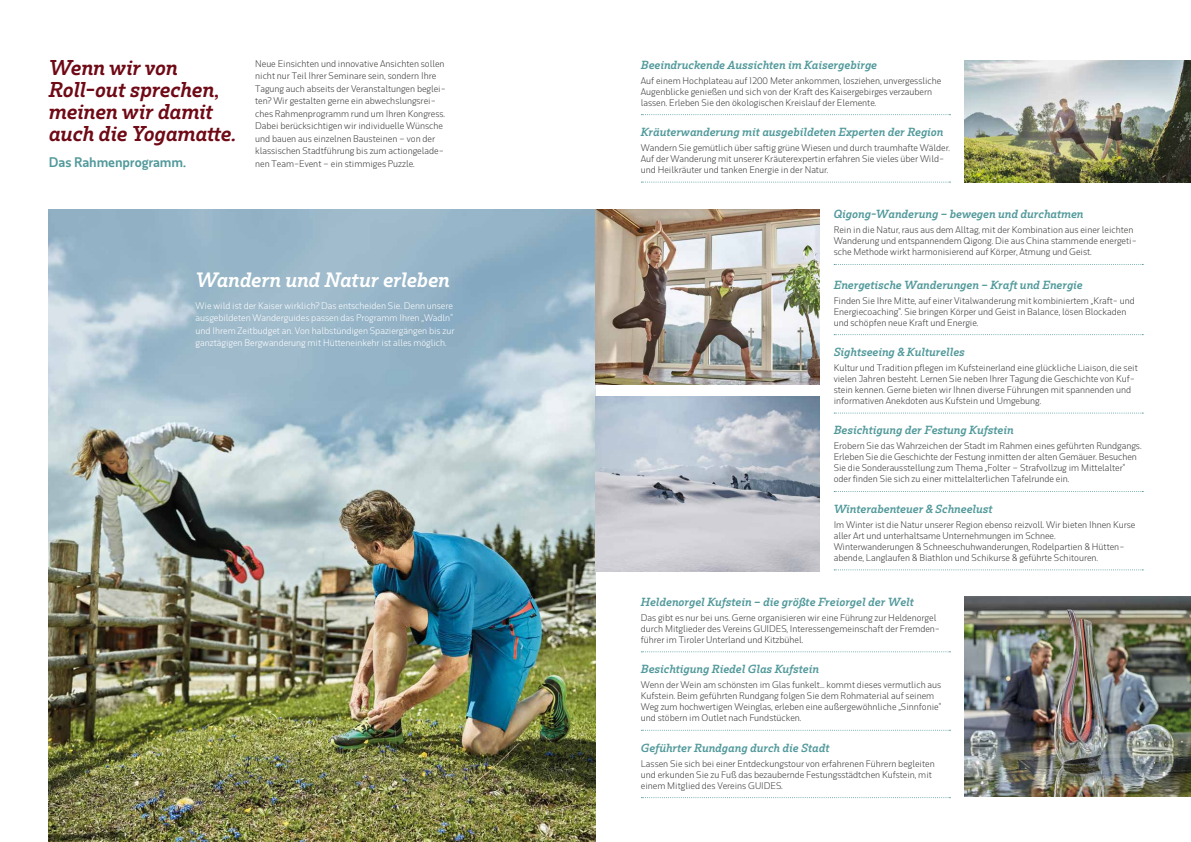
<style>
.page{position:relative;width:1191px;height:842px;background:#fff}
.page>*{position:absolute;margin:0;border:0;box-sizing:border-box;transform-origin:0 0}
.t1{font:italic 600 20px/22px "Rum Serif";letter-spacing:-.005em;color:#6f0915}
.t2{font:italic 600 19.4px "Rum Serif";letter-spacing:-.005em;color:#fff}
.t3{font:600 13px "Rum Sans";letter-spacing:-.005em;color:#52999b}
.t4{font:italic 600 11px "Rum Serif";color:#52999b}
.t5{font:300 9px/11px "Rum Sans";color:#3c3c3b}
.t6{font:300 9px/12.5px "Rum Sans";color:#fff}
</style>
<div class="page">
<img style="left:49px;top:210px;width:546px;height:632px">
<svg style="left:641px;top:114px;width:309px;height:1px"></svg>
<svg style="left:641px;top:182px;width:309px;height:1px"></svg>
<svg style="left:834px;top:264px;width:309px;height:1px"></svg>
<svg style="left:834px;top:334px;width:309px;height:1px"></svg>
<svg style="left:834px;top:413px;width:309px;height:1px"></svg>
<svg style="left:834px;top:491px;width:309px;height:1px"></svg>
<svg style="left:834px;top:569px;width:309px;height:1px"></svg>
<svg style="left:641px;top:651px;width:309px;height:1px"></svg>
<svg style="left:641px;top:730px;width:309px;height:1px"></svg>
<svg style="left:641px;top:797px;width:309px;height:1px"></svg>
<img style="left:964px;top:60px;width:227px;height:122px">
<img style="left:964px;top:597px;width:227px;height:199px">
<img style="left:595px;top:397px;width:224px;height:174px">
<img style="left:595px;top:210px;width:224px;height:175px">
<h1 class="t1" style="left:49px;top:57px;width:189px">Wenn wir von<br>Roll-out sprechen, meinen wir damit auch die Yogamatte.</h1>
<h3 class="t3" style="left:49px;top:154px;width:139px">Das Rahmenprogramm.</h3>
<p class="t5" style="left:255px;top:57px;width:192px;line-height:12.5px">Neue Einsichten und innovative Ansichten sollen nicht nur Teil Ihrer Seminare sein, sondern Ihre Tagung auch abseits der Veranstaltungen beglei&shy;ten? Wir gestalten gerne ein abwechslungsrei&shy;ches Rahmenprogramm rund um Ihren Kongress.<br>Dabei berücksichtigen wir individuelle Wünsche und bauen aus einzelnen Bausteinen – von der klassischen Stadtführung bis zum actiongelade&shy;nen Team-Event – ein stimmiges Puzzle.</p>
<h2 class="t2" style="left:196px;top:268px;width:255px">Wandern und Natur erleben</h2>
<p class="t6" style="left:196px;top:299px;width:260px">Wie wild ist der Kaiser wirklich? Das entscheiden Sie. Denn unsere ausgebildeten Wanderguides passen das Programm Ihren „Wadln“ und Ihrem Zeitbudget an. Von halbstündigen Spaziergängen bis zur ganztägigen Bergwanderung mit Hütteneinkehr ist alles möglich.</p>
<p class="t4" style="left:641px;top:58px;width:238px">Beeindruckende Aussichten im Kaisergebirge</p>
<p class="t5" style="left:641px;top:75px;width:302px">Auf einem Hochplateau auf 1200 Meter ankommen, losziehen, unvergessliche<br>Augenblicke genießen und sich von der Kraft des Kaisergebirges verzaubern lassen. Erleben Sie den ökologischen Kreislauf der Elemente.</p>
<p class="t4" style="left:641px;top:125px;width:304px">Kräuterwanderung mit ausgebildeten Experten der Region</p>
<p class="t5" style="left:641px;top:142px;width:310px">Wandern Sie gemütlich über saftig grüne Wiesen und durch traumhafte Wälder.<br>Auf der Wanderung mit unserer Kräuterexpertin erfahren Sie vieles über Wild&shy;und Heilkräuter und tanken Energie in der Natur.</p>
<p class="t4" style="left:833px;top:208px;width:251px">Qigong-Wanderung – bewegen und durchatmen</p>
<p class="t5" style="left:833px;top:225px;width:304px">Rein in die Natur, raus aus dem Alltag, mit der Kombination aus einer leichten<br>Wanderung und entspannendem Qigong. Die aus China stammende energeti&shy;sche Methode wirkt harmonisierend auf Körper, Atmung und Geist.</p>
<p class="t4" style="left:833px;top:278px;width:250px">Energetische Wanderungen – Kraft und Energie</p>
<p class="t5" style="left:833px;top:295px;width:303px">Finden Sie Ihre Mitte, auf einer Vitalwanderung mit kombiniertem „Kraft- und<br>Energiecoaching“. Sie bringen Körper und Geist in Balance, lösen Blockaden und schöpfen neue Kraft und Energie.</p>
<p class="t4" style="left:833px;top:345px;width:133px">Sightseeing &amp; Kulturelles</p>
<p class="t5" style="left:833px;top:362px;width:306px">Kultur und Tradition pflegen im Kufsteinerland eine glückliche Liaison, die seit vielen Jahren besteht. Lernen Sie neben Ihrer Tagung die Geschichte von Kuf&shy;stein kennen. Gerne bieten wir Ihnen diverse Führungen mit spannenden und informativen Anekdoten aus Kufstein und Umgebung.</p>
<p class="t4" style="left:833px;top:424px;width:181px">Besichtigung der Festung Kufstein</p>
<p class="t5" style="left:833px;top:441px;width:309px">Erobern Sie das Wahrzeichen der Stadt im Rahmen eines geführten Rundgangs.<br>Erleben Sie die Geschichte der Festung inmitten der alten Gemäuer. Besuchen Sie die Sonderausstellung zum Thema „Folter – Strafvollzug im Mittelalter“ oder finden Sie sich zu einer mittelalterlichen Tafelrunde ein.</p>
<p class="t4" style="left:833px;top:502px;width:160px">Winterabenteuer &amp; Schneelust</p>
<p class="t5" style="left:833px;top:519px;width:303px">Im Winter ist die Natur unserer Region ebenso reizvoll. Wir bieten Ihnen Kurse aller Art und unterhaltsame Unternehmungen im Schnee.<br>Winterwanderungen &amp; Schneeschuhwanderungen, Rodelpartien &amp; Hütten&shy;abende, Langlaufen &amp; Biathlon und Schikurse &amp; geführte Schitouren.</p>
<p class="t4" style="left:641px;top:595px;width:274px">Heldenorgel Kufstein – die größte Freiorgel der Welt</p>
<p class="t5" style="left:641px;top:612px;width:301px">Das gibt es nur bei uns. Gerne organisieren wir eine Führung zur Heldenorgel durch Mitglieder des Vereins GUIDES, Interessengemeinschaft der Fremden&shy;führer im Tiroler Unterland und Kitzbühel.</p>
<p class="t4" style="left:641px;top:662px;width:180px">Besichtigung Riedel Glas Kufstein</p>
<p class="t5" style="left:641px;top:679px;width:302px">Wenn der Wein am schönsten im Glas funkelt... kommt dieses vermutlich aus Kufstein. Beim geführten Rundgang folgen Sie dem Rohmaterial auf seinem Weg zum hochwertigen Weinglas, erleben eine außergewöhnliche „Sinnfonie“ und stöbern im Outlet nach Fundstücken.</p>
<p class="t4" style="left:641px;top:741px;width:190px">Geführter Rundgang durch die Stadt</p>
<p class="t5" style="left:641px;top:758px;width:295px">Lassen Sie sich bei einer Entdeckungstour von erfahrenen Führern begleiten und erkunden Sie zu Fuß das bezaubernde Festungsstädtchen Kufstein, mit einem Mitglied des Vereins GUIDES.</p>
</div>
